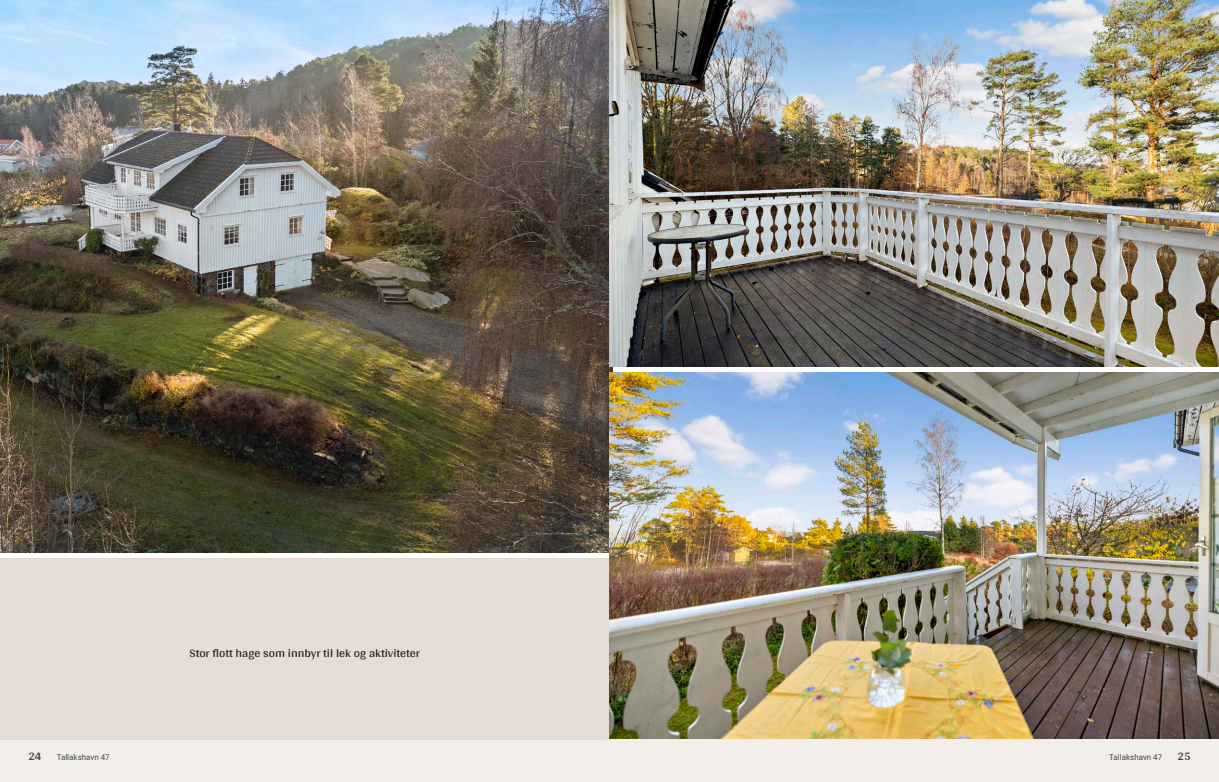
<style>
.page{position:relative;width:1219px;height:782px;background:#fff}
.page>*{position:absolute;margin:0;border:0;box-sizing:border-box;transform-origin:0 0}
.t1{font:12px "Arya";color:#1d1d1b}
.t2{font:700 12px "Arya";color:#414749}
.t3{font:8px "Roboto Vitec";color:#414749}
</style>
<div class="page">
<img style="left:0;top:0;width:612px;height:552px">
<div style="left:0;top:739px;width:612px;height:42px;background:#f2eeea"></div>
<div style="left:0;top:558px;width:612px;height:181px;background:#e5dcd4"></div>
<img style="left:609px;top:0;width:610px;height:367px">
<img style="left:609px;top:372px;width:610px;height:367px">
<div style="left:607px;top:739px;width:612px;height:42px;background:#f2eeea"></div>
<p class="t2" style="left:28px;top:749px;width:15px">24</p>
<p class="t3" style="left:57px;top:751px;width:55px">Tallakshavn 47</p>
<p class="t1" style="left:190px;top:645px;width:232px">Stor flott hage som innbyr til lek og aktiviteter</p>
<p class="t3" style="left:1109px;top:751px;width:55px">Tallakshavn 47</p>
<p class="t2" style="left:1177px;top:749px;width:15px">25</p>
</div>
